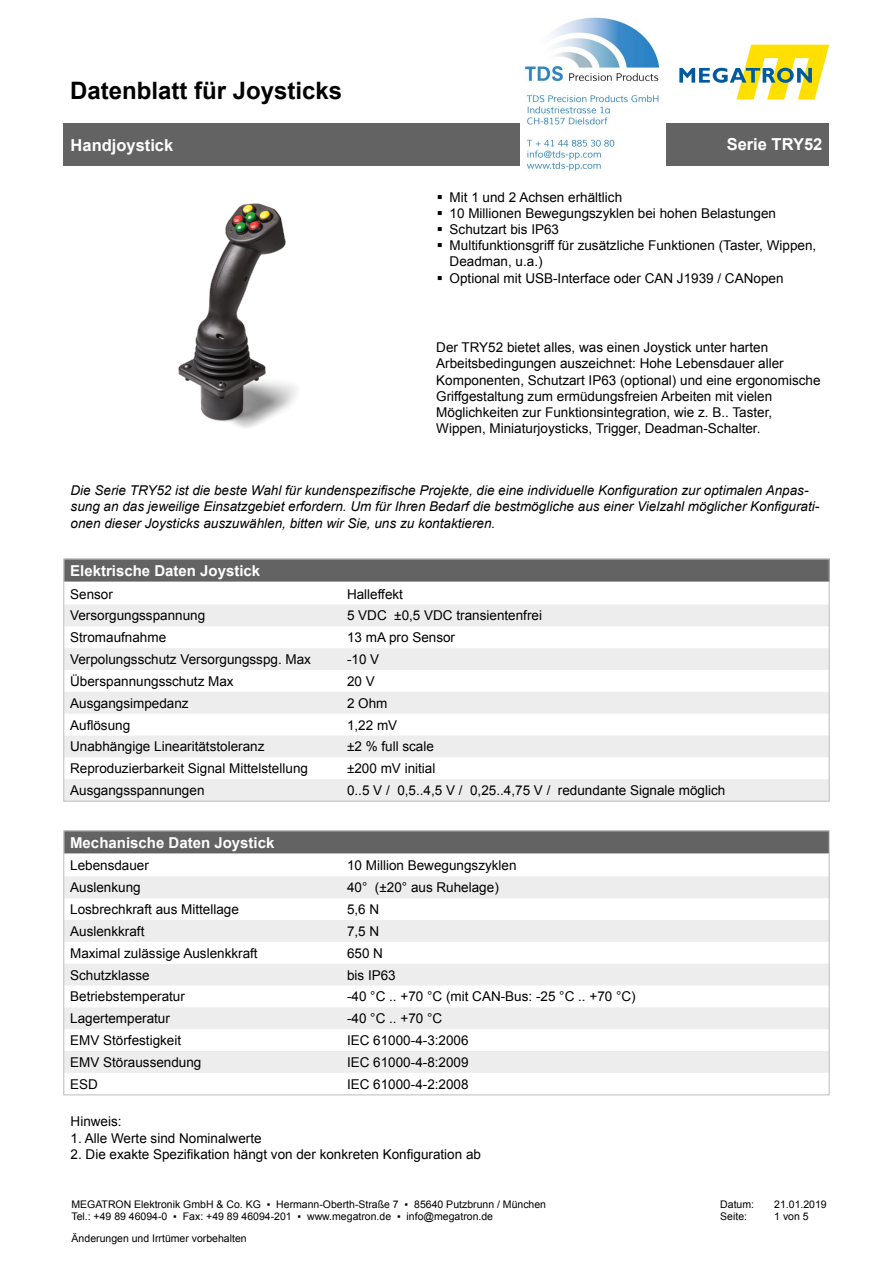
<style>
.page{position:relative;width:893px;height:1263px;background:#fff}
.page>*{position:absolute;margin:0;border:0;box-sizing:border-box;transform-origin:0 0}
.t1{font:700 24px "Arial";color:#000}
.t2{font:700 16.5px "Arial";color:#fff}
.t3{font:700 15px "Arial";color:#fff}
.t4{font:13.5px/16.2px "Arial";color:#000}
.t5{font:italic 13.5px/16.2px "Arial";color:#000}
.t6{font:10.5px "Arial";color:#000}
</style>
<div class="page">
<svg style="left:679px;top:45px;width:150px;height:55px"></svg>
<div style="left:64px;top:123px;width:765px;height:43px;background:#646363"></div>
<img style="left:178px;top:203px;width:119px;height:225px">
<div style="left:64px;top:559px;width:765px;height:23px;background:#646363"></div>
<svg style="left:66px;top:605px;width:761px;height:194px;fill:#ededed"></svg>
<div style="left:64px;top:559px;width:765px;height:242px;border:1px solid #bcbcbc"></div>
<div style="left:64px;top:831px;width:765px;height:23px;background:#646363"></div>
<svg style="left:66px;top:876px;width:761px;height:197px;fill:#ededed"></svg>
<hr style="left:64px;top:853px;width:277px;height:1px;background:#fff">
<hr style="left:341px;top:853px;width:488px;height:1px;background:#fff">
<div style="left:64px;top:830px;width:765px;height:265px;border:1px solid #bcbcbc"></div>
<img style="left:521px;top:17px;width:144px;height:154px">
<h1 class="t1" style="left:70px;top:74px;width:274px">Datenblatt für Joysticks</h1>
<p class="t2" style="left:71px;top:134px;width:104px">Handjoystick</p>
<p class="t2" style="left:727px;top:133px;width:97px">Serie TRY52</p>
<p class="t4" style="left:450px;top:189px;width:174px">Mit 1 und 2 Achsen erhältlich</p>
<p class="t4" style="left:450px;top:205px;width:328px">10 Millionen Bewegungszyklen bei hohen Belastungen</p>
<p class="t4" style="left:450px;top:221px;width:111px">Schutzart bis IP63</p>
<p class="t4" style="left:450px;top:237px;width:368px">Multifunktionsgriff für zusätzliche Funktionen (Taster, Wippen,<br>Deadman, u.a.)</p>
<p class="t4" style="left:450px;top:270px;width:335px">Optional mit USB-Interface oder CAN J1939 / CANopen</p>
<p class="t4" style="left:436px;top:339px;width:386px">Der TRY52 bietet alles, was einen Joystick unter harten Arbeitsbedingungen auszeichnet: Hohe Lebensdauer aller Komponenten, Schutzart IP63 (optional) und eine ergonomische Griffgestaltung zum ermüdungsfreien Arbeiten mit vielen Möglichkeiten zur Funktionsintegration, wie z. B.. Taster, Wippen, Miniaturjoysticks, Trigger, Deadman-Schalter.</p>
<p class="t5" style="left:71px;top:483px;width:750px">Die Serie TRY52 ist die beste Wahl für kundenspezifische Projekte, die eine individuelle Konfiguration zur optimalen Anpas&shy;sung an das jeweilige Einsatzgebiet erfordern. Um für Ihren Bedarf die bestmögliche aus einer Vielzahl möglicher Konfigurati&shy;onen dieser Joysticks auszuwählen, bitten wir Sie, uns zu kontaktieren.</p>
<p class="t3" style="left:70px;top:561px;width:192px">Elektrische Daten Joystick</p>
<p class="t4" style="left:70px;top:586px;width:44px">Sensor</p>
<p class="t4" style="left:347px;top:586px;width:58px">Halleffekt</p>
<p class="t4" style="left:70px;top:608px;width:137px">Versorgungsspannung</p>
<p class="t4" style="left:347px;top:608px;width:196px">5 VDC ±0,5 VDC transientenfrei</p>
<p class="t4" style="left:70px;top:629px;width:98px">Stromaufnahme</p>
<p class="t4" style="left:347px;top:629px;width:110px">13 mA pro Sensor</p>
<p class="t4" style="left:70px;top:651px;width:242px">Verpolungsschutz Versorgungsspg. Max</p>
<p class="t4" style="left:347px;top:651px;width:34px">-10 V</p>
<p class="t4" style="left:70px;top:673px;width:165px">Überspannungsschutz Max</p>
<p class="t4" style="left:347px;top:673px;width:29px">20 V</p>
<p class="t4" style="left:70px;top:695px;width:120px">Ausgangsimpedanz</p>
<p class="t4" style="left:347px;top:695px;width:42px">2 Ohm</p>
<p class="t4" style="left:70px;top:717px;width:62px">Auflösung</p>
<p class="t4" style="left:347px;top:717px;width:52px">1,22 mV</p>
<p class="t4" style="left:70px;top:739px;width:196px">Unabhängige Linearitätstoleranz</p>
<p class="t4" style="left:347px;top:739px;width:88px">±2 % full scale</p>
<p class="t4" style="left:70px;top:760px;width:239px">Reproduzierbarkeit Signal Mittelstellung</p>
<p class="t4" style="left:347px;top:760px;width:90px">±200 mV initial</p>
<p class="t4" style="left:70px;top:782px;width:136px">Ausgangsspannungen</p>
<p class="t4" style="left:347px;top:782px;width:380px">0..5 V / 0,5..4,5 V / 0,25..4,75 V / redundante Signale möglich</p>
<p class="t3" style="left:70px;top:833px;width:206px">Mechanische Daten Joystick</p>
<p class="t4" style="left:70px;top:858px;width:80px">Lebensdauer</p>
<p class="t4" style="left:347px;top:858px;width:171px">10 Million Bewegungszyklen</p>
<p class="t4" style="left:70px;top:879px;width:72px">Auslenkung</p>
<p class="t4" style="left:347px;top:879px;width:153px">40° (±20° aus Ruhelage)</p>
<p class="t4" style="left:70px;top:901px;width:170px">Losbrechkraft aus Mittellage</p>
<p class="t4" style="left:347px;top:901px;width:34px">5,6 N</p>
<p class="t4" style="left:70px;top:923px;width:76px">Auslenkkraft</p>
<p class="t4" style="left:347px;top:923px;width:34px">7,5 N</p>
<p class="t4" style="left:70px;top:945px;width:189px">Maximal zulässige Auslenkkraft</p>
<p class="t4" style="left:347px;top:945px;width:38px">650 N</p>
<p class="t4" style="left:70px;top:967px;width:81px">Schutzklasse</p>
<p class="t4" style="left:347px;top:967px;width:50px">bis IP63</p>
<p class="t4" style="left:70px;top:989px;width:116px">Betriebstemperatur</p>
<p class="t4" style="left:347px;top:989px;width:290px">-40 °C .. +70 °C (mit CAN-Bus: -25 °C .. +70 °C)</p>
<p class="t4" style="left:70px;top:1010px;width:101px">Lagertemperatur</p>
<p class="t4" style="left:347px;top:1010px;width:97px">-40 °C .. +70 °C</p>
<p class="t4" style="left:70px;top:1032px;width:113px">EMV Störfestigkeit</p>
<p class="t4" style="left:347px;top:1032px;width:123px">IEC 61000-4-3:2006</p>
<p class="t4" style="left:70px;top:1054px;width:133px">EMV Störaussendung</p>
<p class="t4" style="left:347px;top:1054px;width:123px">IEC 61000-4-8:2009</p>
<p class="t4" style="left:70px;top:1076px;width:29px">ESD</p>
<p class="t4" style="left:347px;top:1076px;width:123px">IEC 61000-4-2:2008</p>
<p class="t4" style="left:71px;top:1114px;width:53px">Hinweis:</p>
<p class="t4" style="left:71px;top:1130px;width:193px">1. Alle Werte sind Nominalwerte</p>
<p class="t4" style="left:71px;top:1146px;width:412px">2. Die exakte Spezifikation hängt von der konkreten Konfiguration ab</p>
<p class="t6" style="left:71px;top:1197px;width:476px">MEGATRON Elektronik GmbH &amp; Co. KG ▪ Hermann-Oberth-Straße 7 ▪ 85640 Putzbrunn / München</p>
<p class="t6" style="left:71px;top:1210px;width:423px">Tel.: +49 89 46094-0 ▪ Fax: +49 89 46094-201 ▪ www.megatron.de ▪ info@megatron.de</p>
<p class="t6" style="left:72px;top:1231px;width:177px">Änderungen und Irrtümer vorbehalten</p>
<p class="t6" style="left:720px;top:1197px;width:35px">Datum:</p>
<p class="t6" style="left:774px;top:1197px;width:54px">21.01.2019</p>
<p class="t6" style="left:720px;top:1210px;width:28px">Seite:</p>
<p class="t6" style="left:774px;top:1210px;width:36px">1 von 5</p>
</div>
